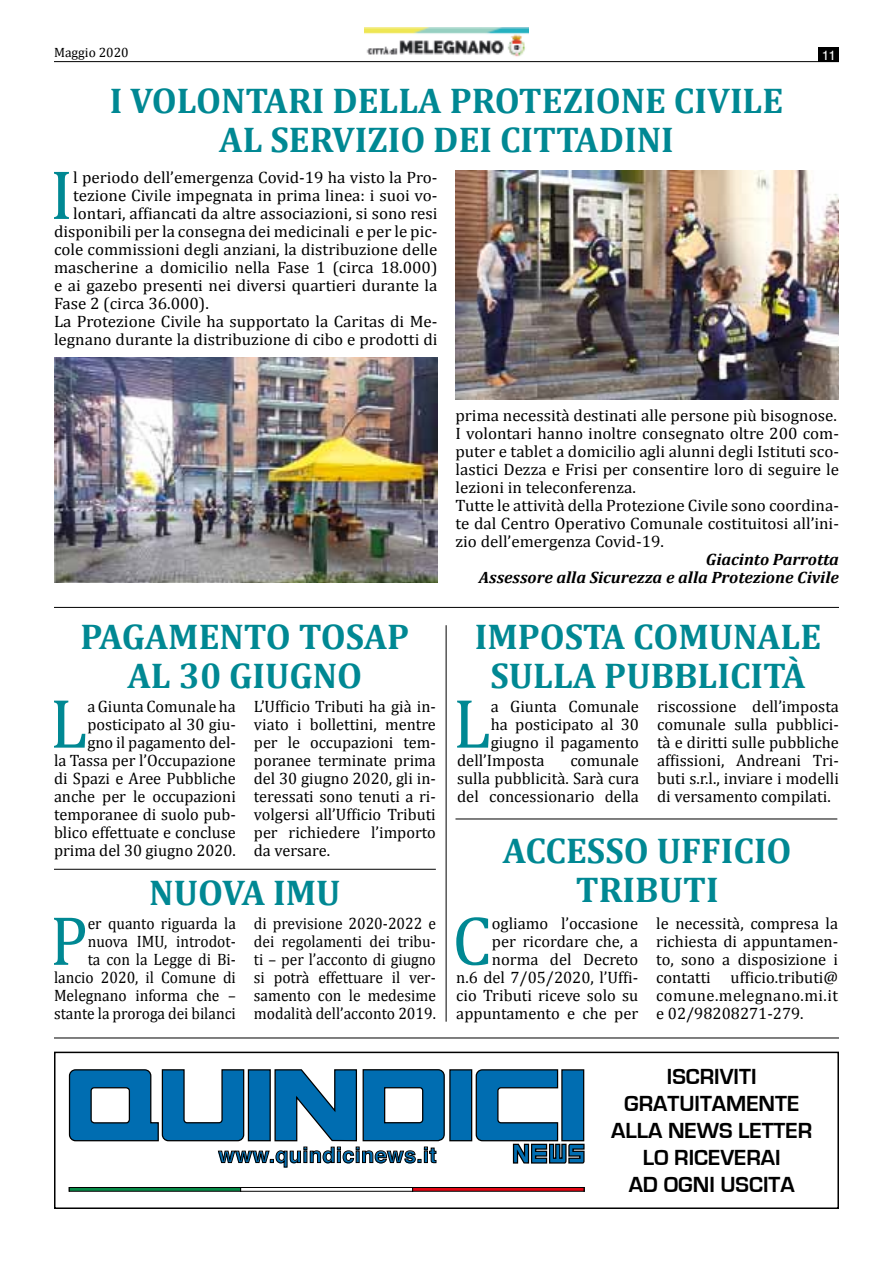
<style>
.page{position:relative;width:893px;height:1263px;background:#fff}
.page>*{position:absolute;margin:0;border:0;box-sizing:border-box;transform-origin:0 0}
.t1{font:70.5px "Cambria";color:#008893}
.t2{font:70.5px "Cambria";color:#008893;scale:.94 1}
.t3{font:700 36px/39px "Cambria";color:#008893;text-align:center}
.t4{font:700 22.5px/27px "Eurostile";color:#000;text-align:center}
.t5{font:700 21.45px "Helvetica";letter-spacing:.02em;color:#006db1}
.t6{font:16.5px/18px "Cambria";color:#000;text-align:justify}
.t7{font:16.5px/18px "Cambria";color:#000;text-align:right;scale:.94 1}
.t8{font:italic 700 16.5px/18px "Cambria";color:#000;text-align:right}
.t9{font:13.5px "Cambria";color:#000}
.t10{font:13.5px "Helvetica";color:#fff}
</style>
<div class="page">
<hr style="left:54px;top:61px;width:785px;height:1px;background:#000">
<div style="left:819px;top:48px;width:20px;height:14px;background:#000"></div>
<img style="left:364px;top:28px;width:164px;height:29px">
<hr style="left:54px;top:1037px;width:785px;height:1px;background:#000">
<hr style="left:54px;top:607px;width:785px;height:1px;background:#000">
<hr style="left:54px;top:869px;width:382px;height:1px;background:#000">
<hr style="left:455px;top:819px;width:382px;height:1px;background:#000">
<div style="left:54px;top:1052px;width:785px;height:157px;border:2px solid #000"></div>
<div style="left:450px;top:1070px;width:22px;height:71px;background:#006db1"></div>
<div style="left:449px;top:1069px;width:23px;height:72px;border:1px solid #000"></div>
<svg style="left:475px;top:1069px;width:110px;height:95px"></svg>
<svg style="left:68px;top:1069px;width:377px;height:99px"></svg>
<div style="left:69px;top:1187px;width:515px;height:4px;border:1px solid #000"></div>
<hr style="left:446px;top:625px;width:1px;height:397px;background:#000">
<img style="left:455px;top:170px;width:384px;height:230px">
<img style="left:54px;top:357px;width:383px;height:226px">
<p class="t9" style="left:54px;top:45px;width:76px">Maggio 2020</p>
<p class="t10" style="left:822px;top:45px;width:16px">11</p>
<h2 class="t3" style="left:110px;top:80px;width:675px">I VOLONTARI DELLA PROTEZIONE CIVILE<br>AL SERVIZIO DEI CITTADINI</h2>
<h1 class="t1" style="left:50px;top:153px;width:25px">I</h1>
<p class="t6" style="left:73px;top:168px;width:366px">l periodo dell’emergenza Covid-19 ha visto la Pro-</p>
<p class="t6" style="left:73px;top:186px;width:366px">tezione Civile impegnata in prima linea: i suoi vo-</p>
<p class="t6" style="left:73px;top:204px;width:366px">lontari, affiancati da altre associazioni, si sono resi</p>
<p class="t6" style="left:54px;top:222px;width:385px">disponibili per la consegna dei medicinali e per le pic-</p>
<p class="t6" style="left:54px;top:240px;width:385px">cole commissioni degli anziani, la distribuzione delle</p>
<p class="t6" style="left:54px;top:258px;width:385px">mascherine a domicilio nella Fase 1 (circa 18.000)</p>
<p class="t6" style="left:54px;top:276px;width:385px">e ai gazebo presenti nei diversi quartieri durante la</p>
<p class="t6" style="left:54px;top:294px;width:156px">Fase 2 (circa 36.000).</p>
<p class="t6" style="left:54px;top:312px;width:385px">La Protezione Civile ha supportato la Caritas di Me-</p>
<p class="t6" style="left:54px;top:330px;width:385px">legnano durante la distribuzione di cibo e prodotti di</p>
<h2 class="t3" style="left:127px;top:616px;width:236px;text-align:left;text-indent:-47px">PAGAMENTO TOSAP<br>AL 30 GIUGNO</h2>
<p class="t6" style="left:54px;top:697px;width:183px;text-align:right">a Giunta Comunale ha posticipato al 30 giu-<br>gno il pagamento del-<br>la Tassa per l’Occupazione di Spazi e Aree Pubbliche anche per le occupazioni temporanee di suolo pub&shy;blico effettuate e concluse prima del 30 giugno 2020.</p>
<p class="t6" style="left:254px;top:697px;width:183px">L’Ufficio Tributi ha già in&shy;viato i bollettini, mentre per le occupazioni tem&shy;poranee terminate prima del 30 giugno 2020, gli in&shy;teressati sono tenuti a ri&shy;volgersi all’Ufficio Tributi per richiedere l’importo da versare.</p>
<h1 class="t1" style="left:50px;top:682px;width:39px">L</h1>
<h2 class="t3" style="left:149px;top:872px;width:147px">NUOVA IMU</h2>
<p class="t7" style="left:54px;top:914px;width:195px">er quanto riguarda la nuova IMU, introdot-<br>ta con la Legge di Bi&shy;lancio 2020, il Comune di<br>Melegnano informa che – stante la proroga dei bilanci</p>
<p class="t7" style="left:254px;top:914px;width:195px;text-align:justify">di previsione 2020-2022 e dei regolamenti dei tribu&shy;ti – per l’acconto di giugno si potrà effettuare il ver&shy;samento con le medesime modalità dell’acconto 2019.</p>
<h1 class="t2" style="left:50px;top:899px;width:42px">P</h1>
<h3 class="t5" style="left:218px;top:1138px;width:220px">www.quindicinews.it</h3>
<p class="t6" style="left:455px;top:406px;width:385px;text-align:left">prima necessità destinati alle persone più bisognose.<br>I volontari hanno inoltre consegnato oltre 200 com&shy;puter e tablet a domicilio agli alunni degli Istituti sco&shy;lastici Dezza e Frisi per consentire loro di seguire le lezioni in teleconferenza.<br>Tutte le attività della Protezione Civile sono coordina&shy;te dal Centro Operativo Comunale costituitosi all’ini&shy;zio dell’emergenza Covid-19.</p>
<p class="t8" style="left:479px;top:550px;width:362px">Giacinto Parrotta<br>Assessore alla Sicurezza e alla Protezione Civile</p>
<h2 class="t3" style="left:475px;top:616px;width:348px">IMPOSTA COMUNALE<br>SULLA PUBBLICITÀ</h2>
<h1 class="t1" style="left:453px;top:682px;width:39px">L</h1>
<p class="t6" style="left:491px;top:697px;width:150px">a Giunta Comunale</p>
<p class="t6" style="left:491px;top:715px;width:150px">ha posticipato al 30</p>
<p class="t6" style="left:491px;top:733px;width:150px">giugno il pagamento</p>
<p class="t6" style="left:457px;top:751px;width:89px">dell’Imposta</p>
<p class="t6" style="left:457px;top:751px;width:183px;text-indent:113px">comunale sulla pubblicità. Sarà cura del concessionario della</p>
<p class="t6" style="left:657px;top:697px;width:183px">riscossione dell’imposta comunale sulla pubblici&shy;tà e diritti sulle pubbliche affissioni, Andreani Tri&shy;buti s.r.l., inviare i modelli di versamento compilati.</p>
<h2 class="t3" style="left:503px;top:829px;width:22px">ACCE</h2>
<h2 class="t3" style="left:576px;top:829px;width:217px;text-align:left;text-indent:11px">SSO UFFICIO<br>TRIBUTI</h2>
<p class="t6" style="left:456px;top:914px;width:183px;text-align:right">ogliamo l’occasione<br>per ricordare che, a norma del Decreto<br>n.6 del 7/05/2020, l’Uffi&shy;cio Tributi riceve solo su appuntamento e che per</p>
<p class="t6" style="left:656px;top:914px;width:183px">le necessità, compresa la richiesta di appuntamen&shy;to, sono a disposizione i contatti ufficio.tributi@ comune.melegnano.mi.it e 02/98208271-279.</p>
<h1 class="t1" style="left:452px;top:899px;width:41px">C</h1>
<h3 class="t4" style="left:611px;top:1064px;width:202px">ISCRIVITI<br>GRATUITAMENTE<br>ALLA NEWS LETTER<br>LO RICEVERAI<br>AD OGNI USCITA</h3>
</div>
